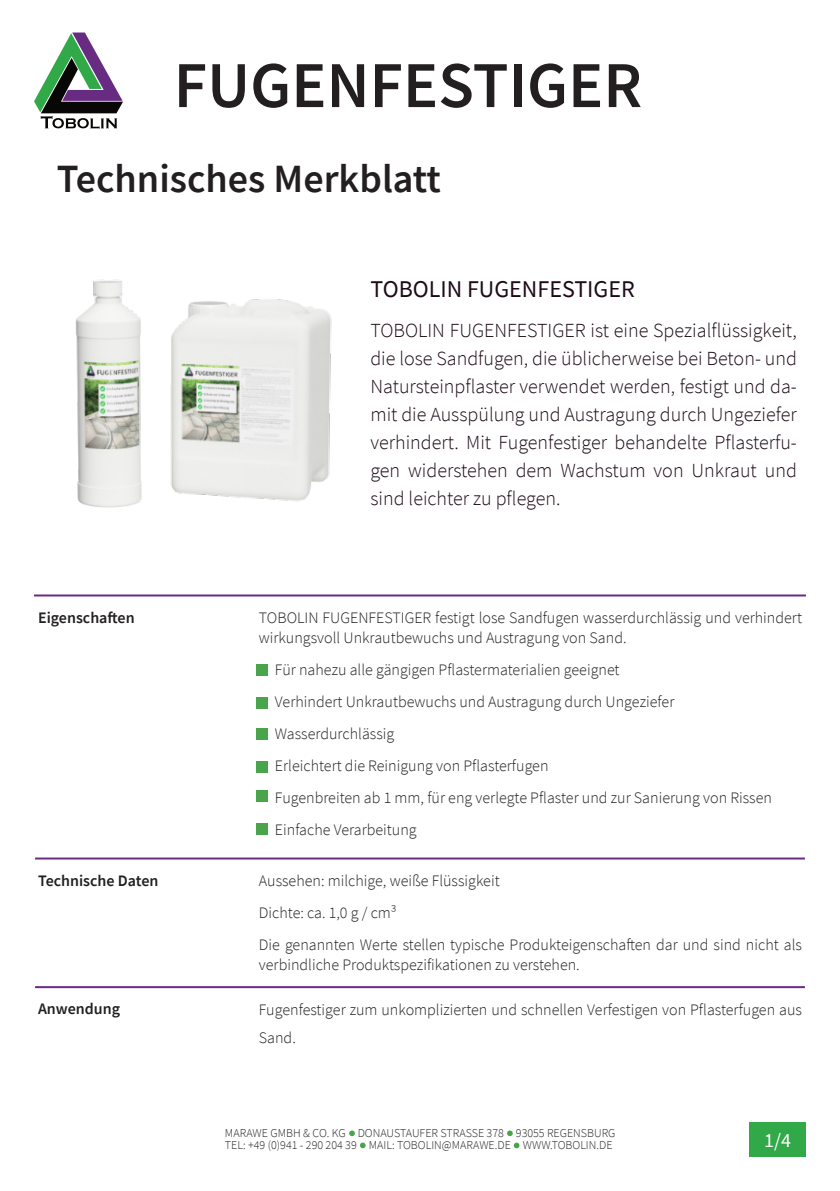
<style>
.page{position:relative;width:840px;height:1191px;background:#fff}
.page>*{position:absolute;margin:0;border:0;box-sizing:border-box;transform-origin:0 0}
.t1{font:600 65.6px "Source Sans Pro";color:#231f20}
.t2{font:600 40px "Source Sans Pro";color:#231f20}
.t3{font:24px "Source Sans Pro";color:#1d0a17}
.t4{font:300 20px/28px "Source Sans Pro";color:#1d0a17;text-align:justify}
.t5{font:20px "Source Sans Pro";color:#fff}
.t6{font:300 16px/32px "Source Sans Pro";color:#231f20}
.t7{font:600 16px "Source Sans Pro";color:#231f20}
.t8{font:300 12px/12px "Source Sans Pro";color:#231f20}
</style>
<div class="page">
<div style="left:748px;top:1122px;width:57px;height:34px;background:#31a949"></div>
<svg style="left:34px;top:33px;width:89px;height:96px"></svg>
<svg style="left:349px;top:1130px;width:5px;height:6px"></svg>
<svg style="left:360px;top:1142px;width:5px;height:6px"></svg>
<svg style="left:513px;top:1142px;width:6px;height:6px"></svg>
<svg style="left:507px;top:1130px;width:5px;height:6px"></svg>
<hr style="left:34px;top:594px;width:771px;height:2px;background:#6a2b83">
<hr style="left:35px;top:857px;width:769px;height:2px;background:#6a2b83">
<hr style="left:35px;top:986px;width:769px;height:2px;background:#6a2b83">
<div style="left:256px;top:664px;width:11px;height:11px;background:#49a44c"></div>
<div style="left:256px;top:728px;width:11px;height:12px;background:#49a44c"></div>
<div style="left:256px;top:790px;width:11px;height:11px;background:#49a44c"></div>
<div style="left:256px;top:696px;width:11px;height:12px;background:#49a44c"></div>
<div style="left:256px;top:761px;width:11px;height:11px;background:#49a44c"></div>
<div style="left:256px;top:823px;width:11px;height:11px;background:#49a44c"></div>
<img style="left:75px;top:279px;width:257px;height:229px">
<h1 class="t1" style="left:174px;top:58px;width:469px">FUGENFESTIGER</h1>
<h2 class="t2" style="left:57px;top:162px;width:385px">Technisches Merkblatt</h2>
<h3 class="t3" style="left:370px;top:279px;width:266px">TOBOLIN FUGENFESTIGER</h3>
<p class="t4" style="left:370px;top:318px;width:428px">TOBOLIN FUGENFESTIGER ist eine Spezialflüssigkeit, die lose Sandfugen, die üblicherweise bei Beton- und Natursteinpflaster verwendet werden, festigt und da&shy;mit die Ausspülung und Austragung durch Ungeziefer verhindert. Mit Fugenfestiger behandelte Pflasterfu&shy;gen widerstehen dem Wachstum von Unkraut und sind leichter zu pflegen.</p>
<p class="t7" style="left:38px;top:611px;width:98px">Eigenschaften</p>
<p class="t6" style="left:259px;top:609px;width:544px;line-height:20px">TOBOLIN FUGENFESTIGER festigt lose Sandfugen wasserdurchlässig und verhindert wirkungsvoll Unkrautbewuchs und Austragung von Sand.</p>
<p class="t6" style="left:275px;top:655px;width:498px">Für nahezu alle gängigen Pflastermaterialien geeignet<br>Verhindert Unkrautbewuchs und Austragung durch Ungeziefer Wasserdurchlässig<br>Erleichtert die Reinigung von Pflasterfugen<br>Fugenbreiten ab 1 mm, für eng verlegte Pflaster und zur Sanierung von Rissen Einfache Verarbeitung</p>
<p class="t7" style="left:38px;top:874px;width:122px">Technische Daten</p>
<p class="t6" style="left:259px;top:866px;width:544px">Aussehen: milchige, weiße Flüssigkeit<br>Dichte: ca. 1,0 g / cm³<br>Die genannten Werte stellen typische Produkteigenschaften dar und sind nicht als</p>
<p class="t6" style="left:259px;top:950px;width:322px">verbindliche Produktspezifikationen zu verstehen.</p>
<p class="t7" style="left:38px;top:1002px;width:84px">Anwendung</p>
<p class="t6" style="left:259px;top:996px;width:544px;line-height:28px">Fugenfestiger zum unkomplizierten und schnellen Verfestigen von Pflasterfugen aus<br>Sand.</p>
<p class="t8" style="left:225px;top:1127px;width:392px">MARAWE GMBH &amp; CO. KG DONAUSTAUFER STRASSE 378 93055 REGENSBURG<br>TEL: +49 (0)941 - 290 204 39 MAIL: TOBOLIN@MARAWE.DE WWW.TOBOLIN.DE</p>
<p class="t5" style="left:763px;top:1131px;width:28px">1/4</p>
</div>
